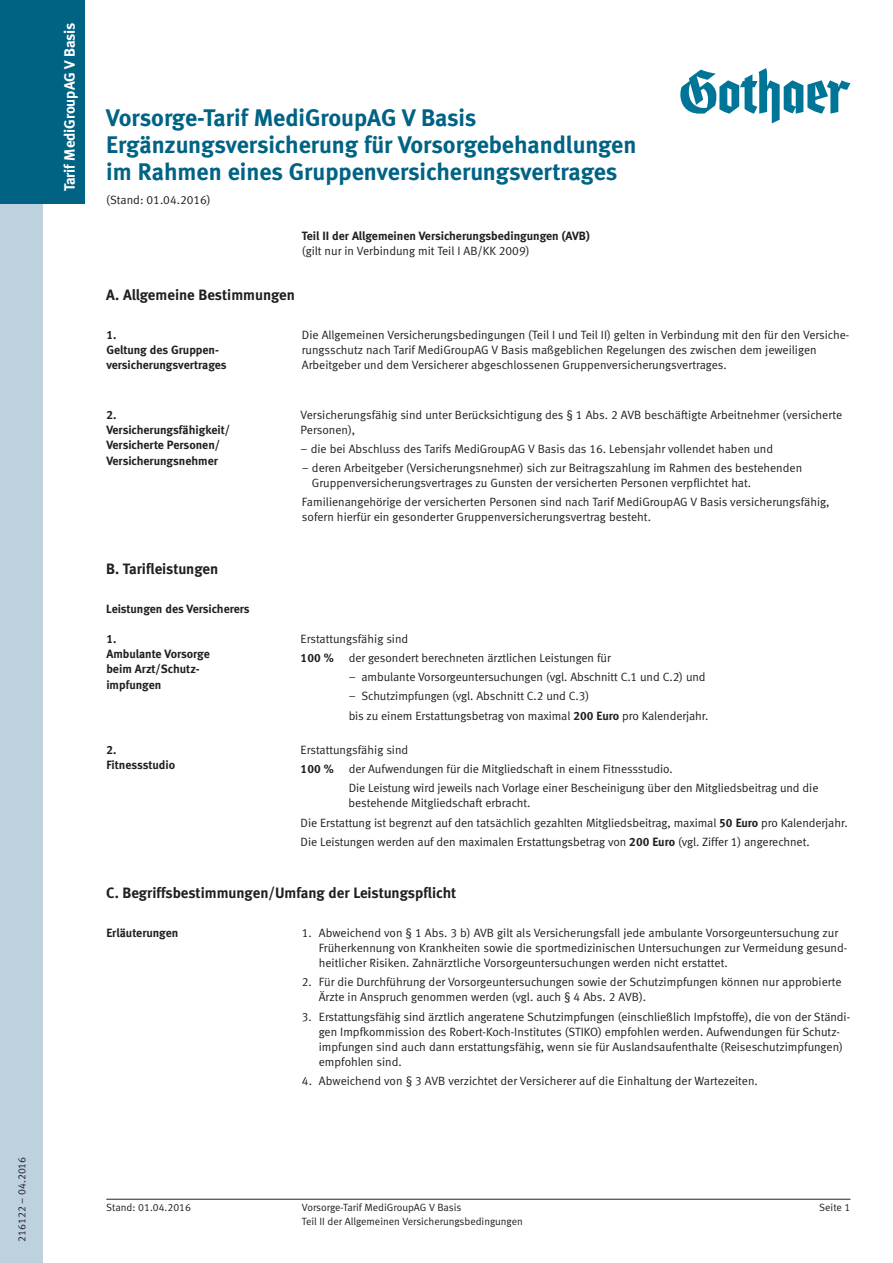
<style>
.page{position:relative;width:893px;height:1263px;background:#fff}
.page>*{position:absolute;margin:0;border:0;box-sizing:border-box;transform-origin:0 0}
.t1{font:24px/27px "Meta Bold LF";color:#006384}
.t2{font:15px "Meta Bold LF";letter-spacing:-.005em;color:#231f20}
.t3{font:15px "Meta Bold LF";letter-spacing:-.005em;color:#fff}
.t4{font:12px/15px "Meta Normal LF";letter-spacing:-.005em;color:#231f20}
.t5{font:12px/15.3px "Meta Bold LF";color:#231f20}
.t6{font:10.5px "Meta Normal LF";color:#231f20}
.s1{font-family:"Meta Bold LF"}
</style>
<div class="page">
<div style="left:0;top:0;width:85px;height:204px;background:#006384"></div>
<div style="left:0;top:204px;width:43px;height:1059px;background:#bdd1df"></div>
<hr style="left:106px;top:1199px;width:744px;height:1px;background:#231f20">
<svg style="left:680px;top:68px;width:170px;height:55px"></svg>
<p class="t6" style="left:18px;top:1242px;width:86px;rotate:-90deg">216122 – 04.2016</p>
<p class="t3" style="left:64px;top:191px;width:170px;rotate:-90deg">Tarif MediGroupAG V Basis</p>
<h1 class="t1" style="left:106px;top:107px;width:532px">Vorsorge-Tarif MediGroupAG V Basis<br>Ergänzungsversicherung für Vorsorgebehandlungen im Rahmen eines Gruppenversicherungsvertrages</h1>
<p class="t4" style="left:106px;top:193px;width:106px">(Stand: 01.04.2016)</p>
<p class="t5" style="left:302px;top:230px;width:289px">Teil II der Allgemeinen Versicherungsbedingungen (AVB)</p>
<p class="t4" style="left:302px;top:245px;width:229px">(gilt nur in Verbindung mit Teil I AB/KK 2009)</p>
<p class="t2" style="left:106px;top:290px;width:190px">A. Allgemeine Bestimmungen</p>
<p class="t4" style="left:302px;top:329px;width:549px">Die Allgemeinen Versicherungsbedingungen (Teil I und Teil II) gelten in Verbindung mit den für den Versiche&shy;rungsschutz nach Tarif MediGroupAG V Basis maßgeblichen Regelungen des zwischen dem jeweiligen<br>Arbeitgeber und dem Versicherer abgeschlossenen Gruppenversicherungsvertrages.</p>
<p class="t4" style="left:301px;top:408px;width:543px">Versicherungsfähig sind unter Berücksichtigung des § 1 Abs. 2 AVB beschäftigte Arbeitnehmer (versicherte<br>Personen),</p>
<p class="t4" style="left:301px;top:442px;width:474px">– die bei Abschluss des Tarifs MediGroupAG V Basis das 16. Lebensjahr vollendet haben und</p>
<p class="t4" style="left:312px;top:462px;width:492px;text-indent:-10px">– deren Arbeitgeber (Versicherungsnehmer) sich zur Beitragszahlung im Rahmen des bestehenden<br>Gruppenversicherungsvertrages zu Gunsten der versicherten Personen verpflichtet hat.</p>
<p class="t4" style="left:302px;top:496px;width:529px">Familienangehörige der versicherten Personen sind nach Tarif MediGroupAG V Basis versicherungsfähig, sofern hierfür ein gesonderter Gruppenversicherungsvertrag besteht.</p>
<p class="t2" style="left:106px;top:563px;width:113px">B. Tarifleistungen</p>
<p class="t5" style="left:106px;top:602px;width:145px">Leistungen des Versicherers</p>
<p class="t4" style="left:301px;top:630px;width:312px;line-height:19.2px">Erstattungsfähig sind<br><span class="s1">100 %</span> der gesondert berechneten ärztlichen Leistungen für</p>
<p class="t4" style="left:349px;top:671px;width:358px">– ambulante Vorsorgeuntersuchungen (vgl. Abschnitt C.1 und C.2) und</p>
<p class="t4" style="left:349px;top:688px;width:361px;line-height:19.2px">– Schutzimpfungen (vgl. Abschnitt C.2 und C.3)<br>bis zu einem Erstattungsbetrag von maximal <span class="s1">200 Euro</span> pro Kalenderjahr.</p>
<p class="t4" style="left:301px;top:743px;width:109px">Erstattungsfähig sind</p>
<p class="t4" style="left:301px;top:763px;width:374px"><span class="s1">100 %</span> der Aufwendungen für die Mitgliedschaft in einem Fitnessstudio.</p>
<p class="t4" style="left:349px;top:782px;width:471px">Die Leistung wird jeweils nach Vorlage einer Bescheinigung über den Mitgliedsbeitrag und die</p>
<p class="t4" style="left:301px;top:795px;width:549px;line-height:19.2px;text-indent:48px">bestehende Mitgliedschaft erbracht.<br>Die Erstattung ist begrenzt auf den tatsächlich gezahlten Mitgliedsbeitrag, maximal <span class="s1">50 Euro</span> pro Kalenderjahr.<br>Die Leistungen werden auf den maximalen Erstattungsbetrag von <span class="s1">200 Euro</span> (vgl. Ziffer 1) angerechnet.</p>
<p class="t2" style="left:106px;top:888px;width:351px">C. Begriffsbestimmungen/Umfang der Leistungspflicht</p>
<p class="t4" style="left:319px;top:927px;width:530px;text-indent:-17px">1. Abweichend von § 1 Abs. 3 b) AVB gilt als Versicherungsfall jede ambulante Vorsorgeuntersuchung zur<br>Früherkennung von Krankheiten sowie die sportmedizinischen Untersuchungen zur Vermeidung gesund&shy;heitlicher Risiken. Zahnärztliche Vorsorgeuntersuchungen werden nicht erstattet.</p>
<p class="t4" style="left:319px;top:976px;width:524px;text-indent:-17px">2. Für die Durchführung der Vorsorgeuntersuchungen sowie der Schutzimpfungen können nur approbierte<br>Ärzte in Anspruch genommen werden (vgl. auch § 4 Abs. 2 AVB).</p>
<p class="t4" style="left:319px;top:1010px;width:533px;text-indent:-17px">3. Erstattungsfähig sind ärztlich angeratene Schutzimpfungen (einschließlich Impfstoffe), die von der Ständi&shy;gen Impfkommission des Robert-Koch-Institutes (STIKO) empfohlen werden. Aufwendungen für Schutz&shy;impfungen sind auch dann erstattungsfähig, wenn sie für Auslandsaufenthalte (Reiseschutzimpfungen) empfohlen sind.</p>
<p class="t4" style="left:302px;top:1074px;width:457px">4. Abweichend von § 3 AVB verzichtet der Versicherer auf die Einhaltung der Wartezeiten.</p>
<p class="t5" style="left:106px;top:329px;width:122px">1.<br>Geltung des Gruppen&shy;versicherungsvertrages</p>
<p class="t5" style="left:106px;top:408px;width:125px">2.<br>Versicherungsfähigkeit/<br>Versicherte Personen/<br>Versicherungsnehmer</p>
<p class="t5" style="left:106px;top:632px;width:105px">1.<br>Ambulante Vorsorge beim Arzt/Schutz&shy;impfungen</p>
<p class="t5" style="left:106px;top:743px;width:70px">2.<br>Fitnessstudio</p>
<p class="t5" style="left:106px;top:926px;width:74px">Erläuterungen</p>
<p class="t6" style="left:106px;top:1204px;width:86px">Stand: 01.04.2016</p>
<p class="t6" style="left:302px;top:1204px;width:161px">Vorsorge-Tarif MediGroupAG V Basis</p>
<p class="t6" style="left:819px;top:1204px;width:33px">Seite 1</p>
<p class="t6" style="left:302px;top:1217px;width:222px">Teil II der Allgemeinen Versicherungsbedingungen</p>
</div>
